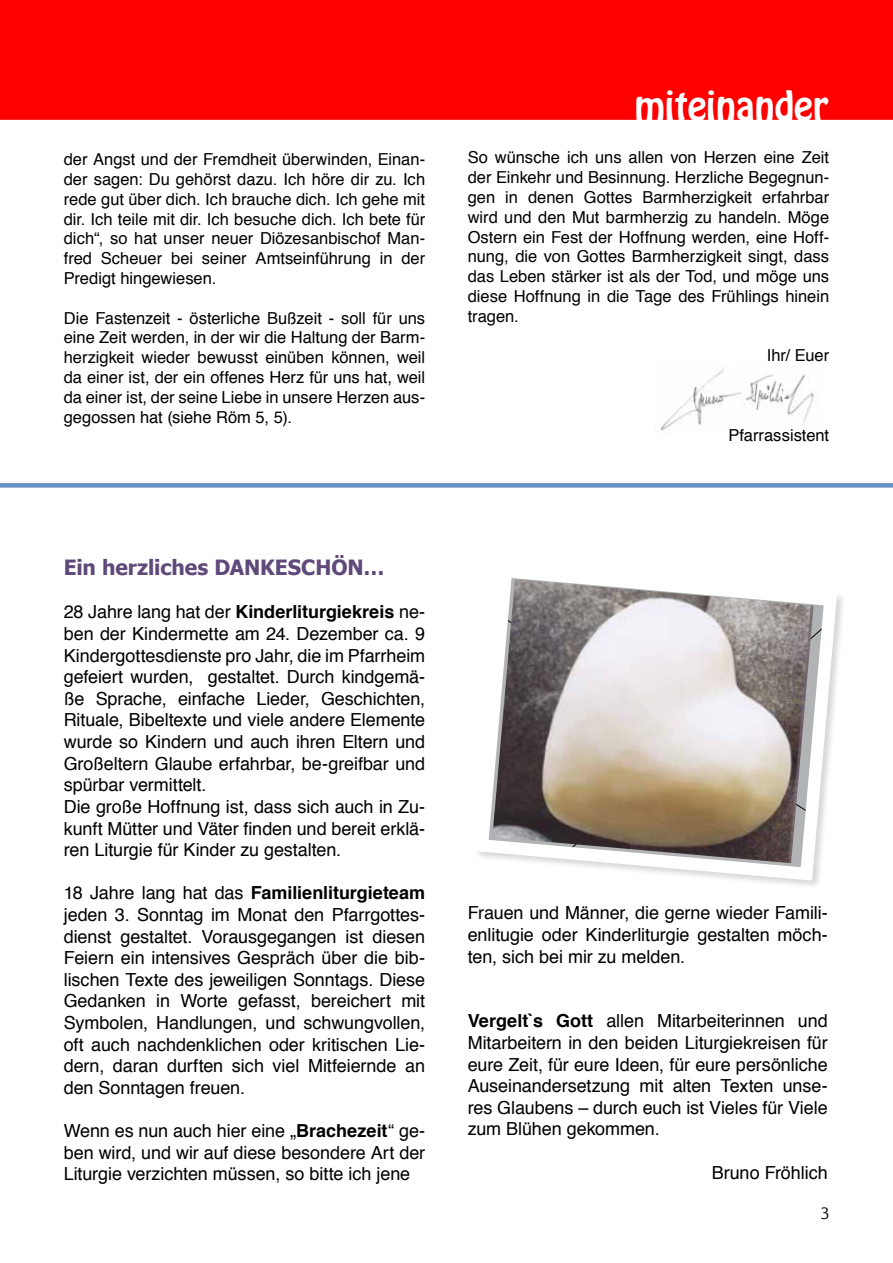
<style>
.page{position:relative;width:893px;height:1263px;background:#fff}
.page>*{position:absolute;margin:0;border:0;box-sizing:border-box;transform-origin:0 0}
.t1{font:36px "Hobo Std";color:#fff}
.t2{font:700 21px "Tahoma";letter-spacing:-.005em;color:#5f497a}
.t3{font:18px/21.6px "Helvetica";letter-spacing:-.005em;color:#000;text-align:justify}
.t4{font:16.5px/19.8px "Helvetica";color:#000;text-align:justify}
.t5{font:15px "Euphemia UCAS";color:#000}
.s1{font-weight:700}
</style>
<div class="page">
<div style="left:0;top:0;width:893px;height:120px;background:#f00"></div>
<img style="left:655px;top:369px;width:159px;height:63px">
<div style="left:0;top:483px;width:893px;height:5px;background:#6991c6"></div>
<svg style="left:478px;top:578px;width:365px;height:308px"></svg>
<img style="left:492px;top:579px;width:322px;height:284px">
<p class="t4" style="left:64px;top:150px;width:363px">der Angst und der Fremdheit überwinden, Einan&shy;der sagen: Du gehörst dazu. Ich höre dir zu. Ich rede gut über dich. Ich brauche dich. Ich gehe mit dir. Ich teile mit dir. Ich besuche dich. Ich bete für dich“, so hat unser neuer Diözesanbischof Man&shy;fred Scheuer bei seiner Amtseinführung in der Predigt hingewiesen.</p>
<p class="t4" style="left:64px;top:308px;width:363px">Die Fastenzeit - österliche Bußzeit - soll für uns eine Zeit werden, in der wir die Haltung der Barm&shy;herzigkeit wieder bewusst einüben können, weil da einer ist, der ein offenes Herz für uns hat, weil da einer ist, der seine Liebe in unsere Herzen aus&shy;gegossen hat (siehe Röm 5, 5).</p>
<h1 class="t1" style="left:635px;top:81px;width:195px">miteinander</h1>
<p class="t4" style="left:468px;top:148px;width:363px">So wünsche ich uns allen von Herzen eine Zeit der Einkehr und Besinnung. Herzliche Begegnun&shy;gen in denen Gottes Barmherzigkeit erfahrbar wird und den Mut barmherzig zu handeln. Möge Ostern ein Fest der Hoffnung werden, eine Hoff&shy;nung, die von Gottes Barmherzigkeit singt, dass das Leben stärker ist als der Tod, und möge uns diese Hoffnung in die Tage des Frühlings hinein tragen.</p>
<p class="t4" style="left:767px;top:346px;width:64px">Ihr/ Euer</p>
<p class="t4" style="left:728px;top:425px;width:102px">Pfarrassistent</p>
<p class="t2" style="left:64px;top:553px;width:322px">Ein herzliches DANKESCHÖN…</p>
<p class="t3" style="left:64px;top:602px;width:363px;text-align:left">28 Jahre lang hat der <span class="s1">Kinderliturgiekreis</span> ne&shy;ben der Kindermette am 24. Dezember ca. 9<br>Kindergottesdienste pro Jahr, die im Pfarrheim gefeiert wurden, gestaltet. Durch kindgemä&shy;ße Sprache, einfache Lieder, Geschichten, Rituale, Bibeltexte und viele andere Elemente wurde so Kindern und auch ihren Eltern und Großeltern Glaube erfahrbar, be-greifbar und spürbar vermittelt.<br>Die große Hoffnung ist, dass sich auch in Zu&shy;kunft Mütter und Väter finden und bereit erklä&shy;ren Liturgie für Kinder zu gestalten.</p>
<p class="t3" style="left:64px;top:883px;width:363px">18 Jahre lang hat das <span class="s1">Familienliturgieteam </span>jeden 3. Sonntag im Monat den Pfarrgottes&shy;dienst gestaltet. Vorausgegangen ist diesen Feiern ein intensives Gespräch über die bib&shy;lischen Texte des jeweiligen Sonntags. Diese Gedanken in Worte gefasst, bereichert mit Symbolen, Handlungen, und schwungvollen, oft auch nachdenklichen oder kritischen Lie&shy;dern, daran durften sich viel Mitfeiernde an den Sonntagen freuen.</p>
<p class="t3" style="left:64px;top:1120px;width:363px">Wenn es nun auch hier eine „<span class="s1">Brachezeit</span>“ ge&shy;ben wird, und wir auf diese besondere Art der Liturgie verzichten müssen, so bitte ich jene</p>
<p class="t3" style="left:468px;top:903px;width:361px">Frauen und Männer, die gerne wieder Famili&shy;enlitugie oder Kinderliturgie gestalten möch&shy;ten, sich bei mir zu melden.</p>
<p class="t3" style="left:468px;top:1011px;width:361px"><span class="s1">Vergelt`s Gott</span> allen Mitarbeiterinnen und Mitarbeitern in den beiden Liturgiekreisen für eure Zeit, für eure Ideen, für eure persönliche Auseinandersetzung mit alten Texten unse&shy;res Glaubens – durch euch ist Vieles für Viele zum Blühen gekommen.</p>
<p class="t3" style="left:712px;top:1162px;width:117px">Bruno Fröhlich</p>
<p class="t5" style="left:820px;top:1203px;width:10px">3</p>
</div>
